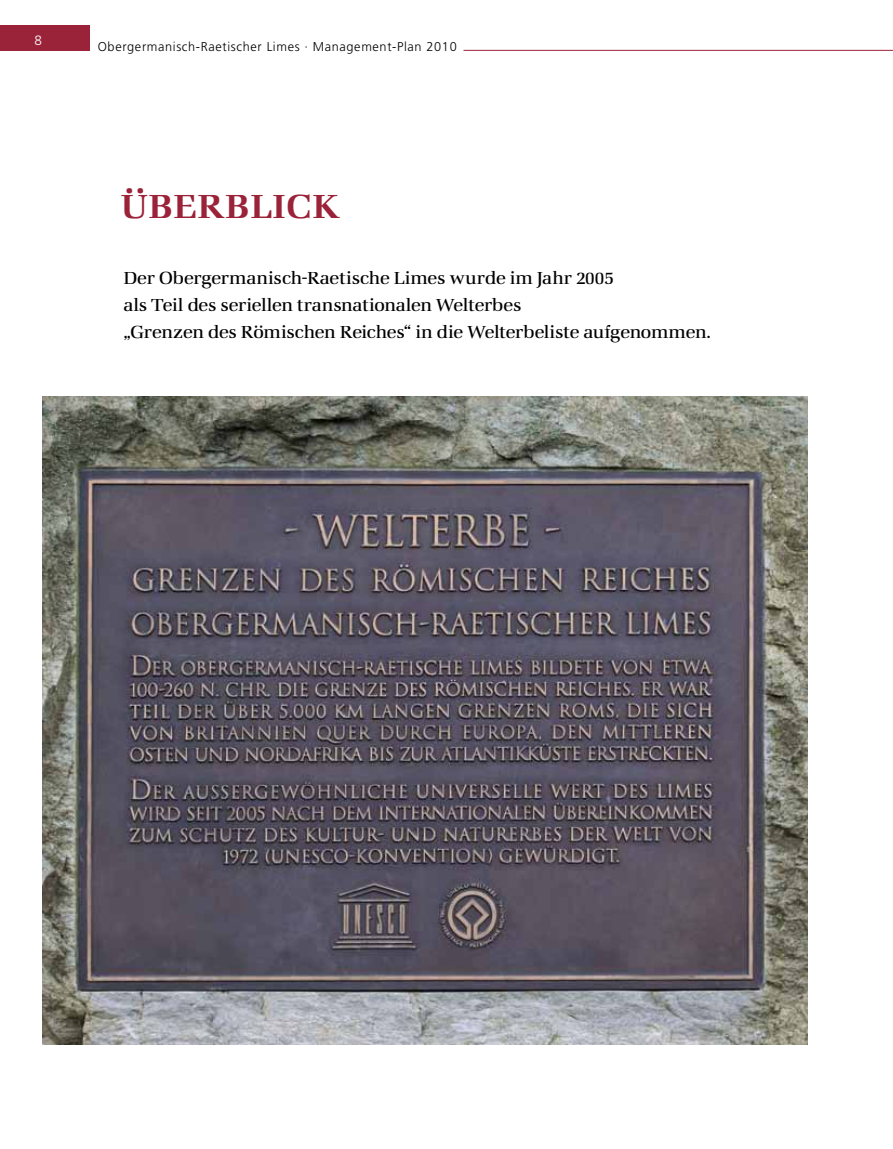
<style>
.page{position:relative;width:893px;height:1149px;background:#fff}
.page>*{position:absolute;margin:0;border:0;box-sizing:border-box;transform-origin:0 0}
.t1{font:600 34.5px "Marconi EF";letter-spacing:.04em;color:#9a2239}
.t2{font:18px/27px "Marconi EF";letter-spacing:.005em;color:#000}
.t3{font:300 13.5px "Frutiger LT";color:#fff}
.t4{font:300 12.75px "Frutiger LT";letter-spacing:.05em;color:#000}
</style>
<div class="page">
<div style="left:0;top:25px;width:89px;height:26px;background:#9a2239"></div>
<hr style="left:463px;top:50px;width:430px;height:1px;background:#9a2239">
<img style="left:43px;top:396px;width:765px;height:648px">
<p class="t3" style="left:35px;top:32px;width:9px">8</p>
<p class="t4" style="left:98px;top:39px;width:360px">Obergermanisch-Raetischer Limes · Management-Plan 2010</p>
<h1 class="t1" style="left:121px;top:186px;width:220px">ÜBERBLICK</h1>
<p class="t2" style="left:124px;top:264px;width:588px">Der Obergermanisch-Raetische Limes wurde im Jahr 2005<br>als Teil des seriellen transnationalen Welterbes<br>„Grenzen des Römischen Reiches“ in die Welterbeliste aufgenommen.</p>
</div>
